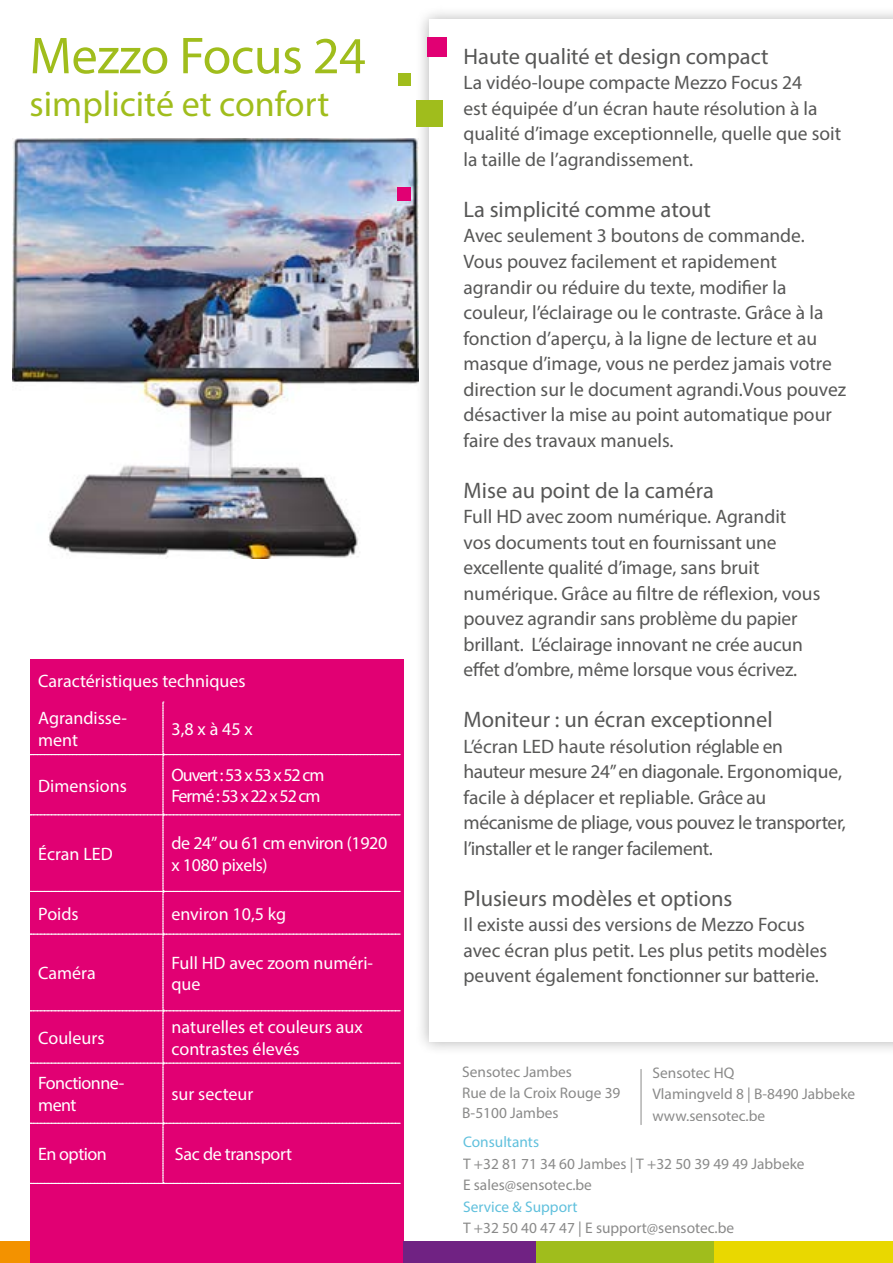
<style>
.page{position:relative;width:893px;height:1263px;background:#fff}
.page>*{position:absolute;margin:0;border:0;box-sizing:border-box;transform-origin:0 0}
.t1{font:52.35px "Myriad Pro";letter-spacing:-.01em;color:#a0bd1c}
.t2{font:36px "Myriad Pro";color:#a0bd1c}
.t3{font:22.5px "Myriad Pro";color:#575756}
.t4{font:19.5px/25.5px "Myriad Pro";color:#575756}
.t5{font:19.5px/25.5px "Myriad Pro";letter-spacing:-.02em;color:#575756}
.t6{font:18px/21.6px "Myriad Pro";color:#fff}
.t7{font:18px/21.6px "Myriad Pro";letter-spacing:-.02em;color:#fff}
.t8{font:18px/21.6px "Myriad Pro";letter-spacing:-.06em;color:#fff}
.t9{font:18px/21.6px "Myriad Pro";letter-spacing:-.03em;color:#fff}
.t10{font:15.3px/21.5px "Myriad Pro";color:#575756}
.t11{font:15.3px "Myriad Pro";color:#1ba5ce}
</style>
<div class="page">
<img style="left:12px;top:139px;width:403px;height:419px">
<div style="left:415px;top:5px;width:478px;height:1050px;background:#000;opacity:.3"></div>
<div style="left:429px;top:20px;width:464px;height:1022px;background:#fff"></div>
<div style="left:397px;top:187px;width:14px;height:14px;background:#e10073"></div>
<div style="left:0;top:1242px;width:179px;height:21px;background:#f39200"></div>
<div style="left:536px;top:1242px;width:178px;height:21px;background:#a0bd1c"></div>
<div style="left:714px;top:1242px;width:179px;height:21px;background:#e9d800"></div>
<div style="left:30px;top:659px;width:374px;height:604px;background:#e10073"></div>
<svg style="left:30px;top:702px;width:370px;height:482px"></svg>
<div style="left:404px;top:1242px;width:132px;height:21px;background:#702283"></div>
<hr style="left:641px;top:1069px;width:1px;height:56px;background:#575756">
<div style="left:398px;top:74px;width:13px;height:12px;background:#a0bd1c"></div>
<div style="left:427px;top:37px;width:19px;height:20px;background:#e10073"></div>
<div style="left:416px;top:100px;width:27px;height:27px;background:#a0bd1c"></div>
<h1 class="t1" style="left:30px;top:23px;width:338px">Mezzo Focus 24</h1>
<h2 class="t2" style="left:30px;top:82px;width:301px">simplicité et confort</h2>
<p class="t6" style="left:38px;top:662px;width:209px;line-height:37.2px">Caractéristiques techniques<br>Agrandisse-</p>
<p class="t6" style="left:38px;top:729px;width:41px">ment</p>
<p class="t6" style="left:172px;top:718px;width:83px">3,8 x à 45 x</p>
<p class="t6" style="left:38px;top:774px;width:90px">Dimensions</p>
<p class="t8" style="left:172px;top:763px;width:154px">Ouvert : 53 x 53 x 52 cm<br>Fermé : 53 x 22 x 52 cm</p>
<p class="t6" style="left:38px;top:843px;width:76px">Écran LED</p>
<p class="t7" style="left:172px;top:832px;width:217px">de 24” ou 61 cm environ (1920 x 1080 pixels)</p>
<p class="t6" style="left:38px;top:902px;width:42px">Poids</p>
<p class="t6" style="left:172px;top:902px;width:116px">environ 10,5 kg</p>
<p class="t6" style="left:38px;top:962px;width:59px">Caméra</p>
<p class="t6" style="left:172px;top:951px;width:203px">Full HD avec zoom numéri&shy;que</p>
<p class="t6" style="left:38px;top:1027px;width:68px">Couleurs</p>
<p class="t6" style="left:172px;top:1016px;width:193px">naturelles et couleurs aux contrastes élevés</p>
<p class="t9" style="left:38px;top:1072px;width:88px">Fonctionne&shy;ment</p>
<p class="t6" style="left:172px;top:1083px;width:83px">sur secteur</p>
<p class="t9" style="left:38px;top:1143px;width:70px">En option</p>
<p class="t7" style="left:175px;top:1143px;width:119px">Sac de transport</p>
<p class="t3" style="left:463px;top:43px;width:306px">Haute qualité et design compact</p>
<p class="t4" style="left:463px;top:70px;width:379px">La vidéo-loupe compacte Mezzo Focus 24<br>est équipée d’un écran haute résolution à la qualité d’image exceptionnelle, quelle que soit la taille de l’agrandissement.</p>
<p class="t3" style="left:463px;top:196px;width:249px">La simplicité comme atout</p>
<p class="t4" style="left:463px;top:223px;width:384px">Avec seulement 3 boutons de commande.<br>Vous pouvez facilement et rapidement agrandir ou réduire du texte, modifier la couleur, l’éclairage ou le contraste. Grâce à la fonction d’aperçu, à la ligne de lecture et au masque d’image, vous ne perdez jamais votre direction sur le document agrandi.Vous pouvez désactiver la mise au point automatique pour faire des travaux manuels.</p>
<p class="t3" style="left:463px;top:476px;width:252px">Mise au point de la caméra</p>
<p class="t4" style="left:463px;top:503px;width:358px">Full HD avec zoom numérique. Agrandit<br>vos documents tout en fournissant une excellente qualité d’image, sans bruit numérique. Grâce au filtre de réflexion, vous pouvez agrandir sans problème du papier brillant. L’éclairage innovant ne crée aucun effet d’ombre, même lorsque vous écrivez.</p>
<p class="t3" style="left:463px;top:706px;width:311px">Moniteur : un écran exceptionnel</p>
<p class="t5" style="left:463px;top:733px;width:384px">L’écran LED haute résolution réglable en hauteur mesure 24” en diagonale. Ergonomique, facile à déplacer et repliable. Grâce au mécanisme de pliage, vous pouvez le transporter, l’installer et le ranger facilement.</p>
<p class="t3" style="left:463px;top:884px;width:270px">Plusieurs modèles et options</p>
<p class="t4" style="left:463px;top:911px;width:365px">Il existe aussi des versions de Mezzo Focus avec écran plus petit. Les plus petits modèles peuvent également fonctionner sur batterie.</p>
<p class="t10" style="left:462px;top:1061px;width:160px">Sensotec Jambes<br>Rue de la Croix Rouge 39</p>
<p class="t10" style="left:462px;top:1102px;width:98px">B-5100 Jambes</p>
<p class="t11" style="left:463px;top:1133px;width:78px">Consultants</p>
<p class="t10" style="left:463px;top:1152px;width:343px">T +32 81 71 34 60 Jambes | T +32 50 39 49 49 Jabbeke<br>E sales@sensotec.be</p>
<p class="t11" style="left:463px;top:1197px;width:116px">Service &amp; Support</p>
<p class="t10" style="left:463px;top:1217px;width:273px">T +32 50 40 47 47 | E support@sensotec.be</p>
<p class="t10" style="left:652px;top:1061px;width:204px">Sensotec HQ<br>Vlamingveld 8 | B-8490 Jabbeke www.sensotec.be</p>
</div>
